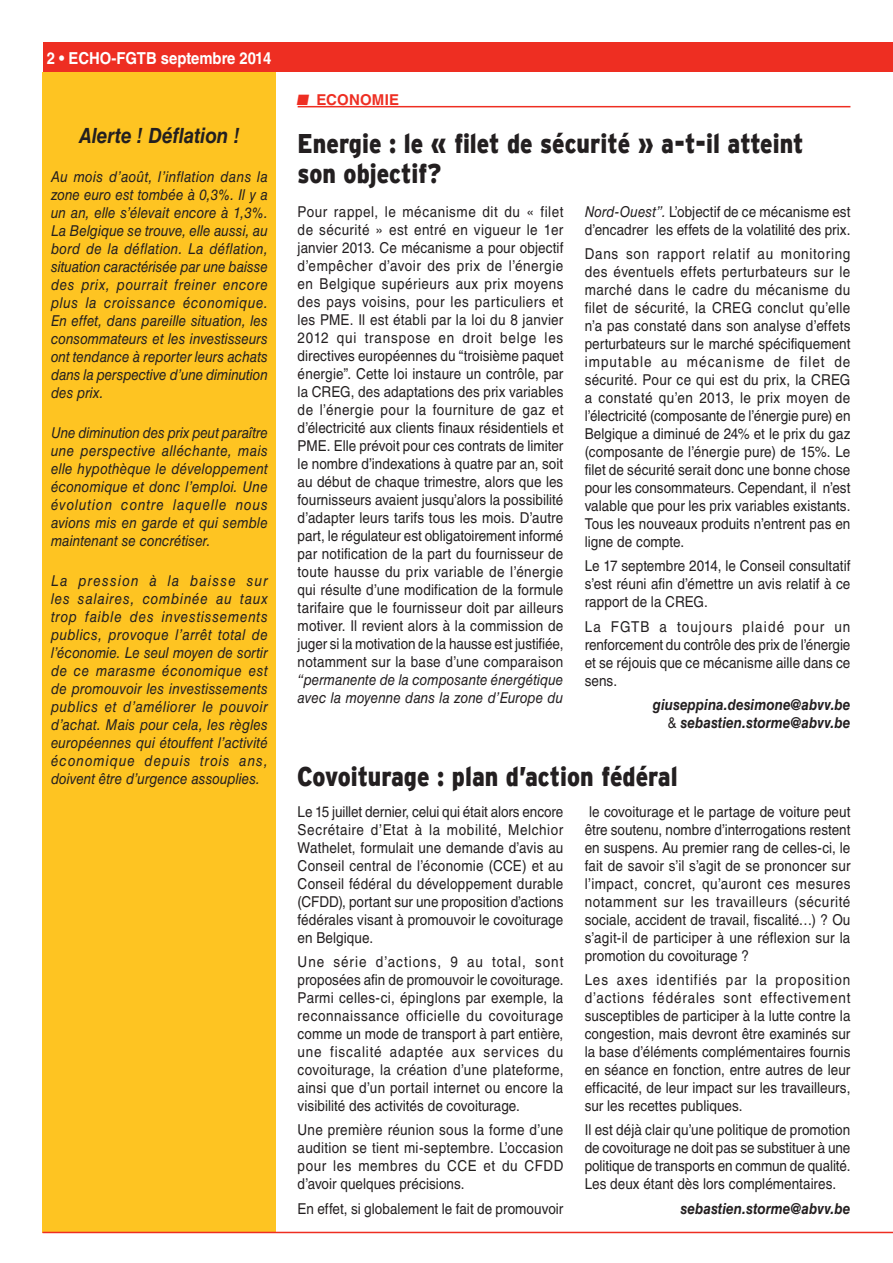
<style>
.page{position:relative;width:893px;height:1263px;background:#fff}
.page>*{position:absolute;margin:0;border:0;box-sizing:border-box;transform-origin:0 0}
.TITEL_18_20{font:900 27px "Interstate";color:#231f20;scale:.85 1}
.KADERTEKST_10_12{font:italic 700 21px "Helvetica LT Std";letter-spacing:-.005em;color:#231f20;scale:.9 1}
.t1{font:700 16.5px "Helvetica LT Std";color:#fff;scale:.9 1}
.BODY_ECHO_10_12{font:15px/18px "Helvetica LT Std";letter-spacing:.005em;color:#231f20;text-align:justify;scale:.9 1}
.KADERTEKST_10_12-2{font:italic 15px/18px "Helvetica LT Std";color:#231f20;text-align:justify;scale:.9 1}
.BODY_ECHO_10_12-2{font:italic 700 15px/18px "Helvetica LT Std";letter-spacing:.005em;color:#231f20;text-align:right;scale:.9 1}
.t2{font:700 15px "Helvetica LT Std";letter-spacing:.01em;color:#ee2e22}
.s1{font-style:italic}
.s2{font-weight:400;font-style:normal}
</style>
<div class="page">
<div style="left:43px;top:43px;width:850px;height:29px;background:#ee2e22"></div>
<div style="left:43px;top:72px;width:233px;height:1161px;background:#fec422"></div>
<hr style="left:43px;top:1232px;width:850px;height:1px;background:#ee2e22">
<hr style="left:298px;top:106px;width:552px;height:1px;background:#ee2e22">
<p class="t1" style="left:47px;top:48px;width:251px">2 • ECHO-FGTB septembre 2014</p>
<p class="KADERTEKST_10_12" style="left:79px;top:122px;width:180px">Alerte ! Déflation !</p>
<p class="KADERTEKST_10_12-2" style="left:51px;top:168px;width:242px">Au mois d’août, l’inflation dans la zone euro est tombée à 0,3%. Il y a un an, elle s’élevait encore à 1,3%.<br>La Belgique se trouve, elle aussi, au bord de la déflation. La déflation, situation caractérisée par une baisse des prix, pourrait freiner encore plus la croissance économique.<br>En effet, dans pareille situation, les consommateurs et les investisseurs ont tendance à reporter leurs achats dans la perspective d’une diminution des prix.</p>
<p class="KADERTEKST_10_12-2" style="left:51px;top:424px;width:242px">Une diminution des prix peut paraître une perspective alléchante, mais elle hypothèque le développement économique et donc l’emploi. Une évolution contre laquelle nous avions mis en garde et qui semble maintenant se concrétiser.</p>
<p class="KADERTEKST_10_12-2" style="left:51px;top:572px;width:242px">La pression à la baisse sur les salaires, combinée au taux trop faible des investissements publics, provoque l’arrêt total de l’économie. Le seul moyen de sortir de ce marasme économique est de promouvoir les investissements publics et d’améliorer le pouvoir d’achat. Mais pour cela, les règles européennes qui étouffent l’activité économique depuis trois ans, doivent être d’urgence assouplies.</p>
<p class="t2" style="left:297px;top:90px;width:104px">■ ECONOMIE</p>
<p class="TITEL_18_20" style="left:298px;top:128px;width:597px">Energie : le « filet de sécurité » a-t-il atteint</p>
<p class="TITEL_18_20" style="left:298px;top:158px;width:170px">son objectif?</p>
<p class="BODY_ECHO_10_12" style="left:298px;top:202px;width:297px">Pour rappel, le mécanisme dit du « filet de sécurité » est entré en vigueur le 1er janvier 2013. Ce mécanisme a pour objectif d’empêcher d’avoir des prix de l’énergie en Belgique supérieurs aux prix moyens des pays voisins, pour les particuliers et les PME. Il est établi par la loi du 8 janvier 2012 qui transpose en droit belge les directives européennes du “troisième paquet énergie”. Cette loi instaure un contrôle, par la CREG, des adaptations des prix variables de l’énergie pour la fourniture de gaz et d’électricité aux clients finaux résidentiels et PME. Elle prévoit pour ces contrats de limiter le nombre d’indexations à quatre par an, soit au début de chaque trimestre, alors que les fournisseurs avaient jusqu’alors la possibilité d’adapter leurs tarifs tous les mois. D’autre part, le régulateur est obligatoirement informé par notification de la part du fournisseur de toute hausse du prix variable de l’énergie qui résulte d’une modification de la formule tarifaire que le fournisseur doit par ailleurs motiver. Il revient alors à la commission de juger si la motivation de la hausse est justifiée, notamment sur la base d’une comparaison <span class="s1">“permanente de la composante énergétique avec la moyenne dans la zone d’Europe du</span></p>
<p class="BODY_ECHO_10_12" style="left:585px;top:202px;width:297px"><span class="s1">Nord-Ouest”.</span> L’objectif de ce mécanisme est d’encadrer les effets de la volatilité des prix.</p>
<p class="BODY_ECHO_10_12" style="left:585px;top:245px;width:297px">Dans son rapport relatif au monitoring des éventuels effets perturbateurs sur le marché dans le cadre du mécanisme du filet de sécurité, la CREG conclut qu’elle n’a pas constaté dans son analyse d’effets perturbateurs sur le marché spécifiquement imputable au mécanisme de filet de sécurité. Pour ce qui est du prix, la CREG a constaté qu’en 2013, le prix moyen de l’électricité (composante de l’énergie pure) en Belgique a diminué de 24% et le prix du gaz (composante de l’énergie pure) de 15%. Le filet de sécurité serait donc une bonne chose pour les consommateurs. Cependant, il n’est valable que pour les prix variables existants.<br>Tous les nouveaux produits n’entrent pas en ligne de compte.</p>
<p class="BODY_ECHO_10_12" style="left:585px;top:557px;width:297px">Le 17 septembre 2014, le Conseil consultatif s’est réuni afin d’émettre un avis relatif à ce rapport de la CREG.</p>
<p class="BODY_ECHO_10_12" style="left:585px;top:617px;width:297px">La FGTB a toujours plaidé pour un renforcement du contrôle des prix de l’énergie et se réjouis que ce mécanisme aille dans ce sens.</p>
<p class="BODY_ECHO_10_12-2" style="left:653px;top:696px;width:221px">giuseppina.desimone@abvv.be <span class="s2">&amp;</span> sebastien.storme@abvv.be</p>
<p class="TITEL_18_20" style="left:297px;top:760px;width:449px">Covoiturage : plan d’action fédéral</p>
<p class="BODY_ECHO_10_12" style="left:298px;top:802px;width:297px">Le 15 juillet dernier, celui qui était alors encore Secrétaire d’Etat à la mobilité, Melchior Wathelet, formulait une demande d’avis au Conseil central de l’économie (CCE) et au Conseil fédéral du développement durable (CFDD), portant sur une proposition d’actions fédérales visant à promouvoir le covoiturage en Belgique.</p>
<p class="BODY_ECHO_10_12" style="left:298px;top:953px;width:297px">Une série d’actions, 9 au total, sont proposées afin de promouvoir le covoiturage.<br>Parmi celles-ci, épinglons par exemple, la reconnaissance officielle du covoiturage comme un mode de transport à part entière, une fiscalité adaptée aux services du covoiturage, la création d’une plateforme, ainsi que d’un portail internet ou encore la visibilité des activités de covoiturage.</p>
<p class="BODY_ECHO_10_12" style="left:298px;top:1121px;width:297px">Une première réunion sous la forme d’une audition se tient mi-septembre. L’occasion pour les membres du CCE et du CFDD d’avoir quelques précisions.</p>
<p class="BODY_ECHO_10_12" style="left:298px;top:1199px;width:297px">En effet, si globalement le fait de promouvoir</p>
<p class="BODY_ECHO_10_12" style="left:585px;top:802px;width:297px">le covoiturage et le partage de voiture peut être soutenu, nombre d’interrogations restent en suspens. Au premier rang de celles-ci, le fait de savoir s’il s’agit de se prononcer sur l’impact, concret, qu’auront ces mesures notamment sur les travailleurs (sécurité sociale, accident de travail, fiscalité…) ? Ou s’agit-il de participer à une réflexion sur la promotion du covoiturage ?</p>
<p class="BODY_ECHO_10_12" style="left:585px;top:971px;width:297px">Les axes identifiés par la proposition d’actions fédérales sont effectivement susceptibles de participer à la lutte contre la congestion, mais devront être examinés sur la base d’éléments complémentaires fournis en séance en fonction, entre autres de leur efficacité, de leur impact sur les travailleurs, sur les recettes publiques.</p>
<p class="BODY_ECHO_10_12" style="left:585px;top:1121px;width:297px">Il est déjà clair qu’une politique de promotion de covoiturage ne doit pas se substituer à une politique de transports en commun de qualité.<br>Les deux étant dès lors complémentaires.</p>
<p class="BODY_ECHO_10_12-2" style="left:681px;top:1199px;width:190px">sebastien.storme@abvv.be</p>
</div>
